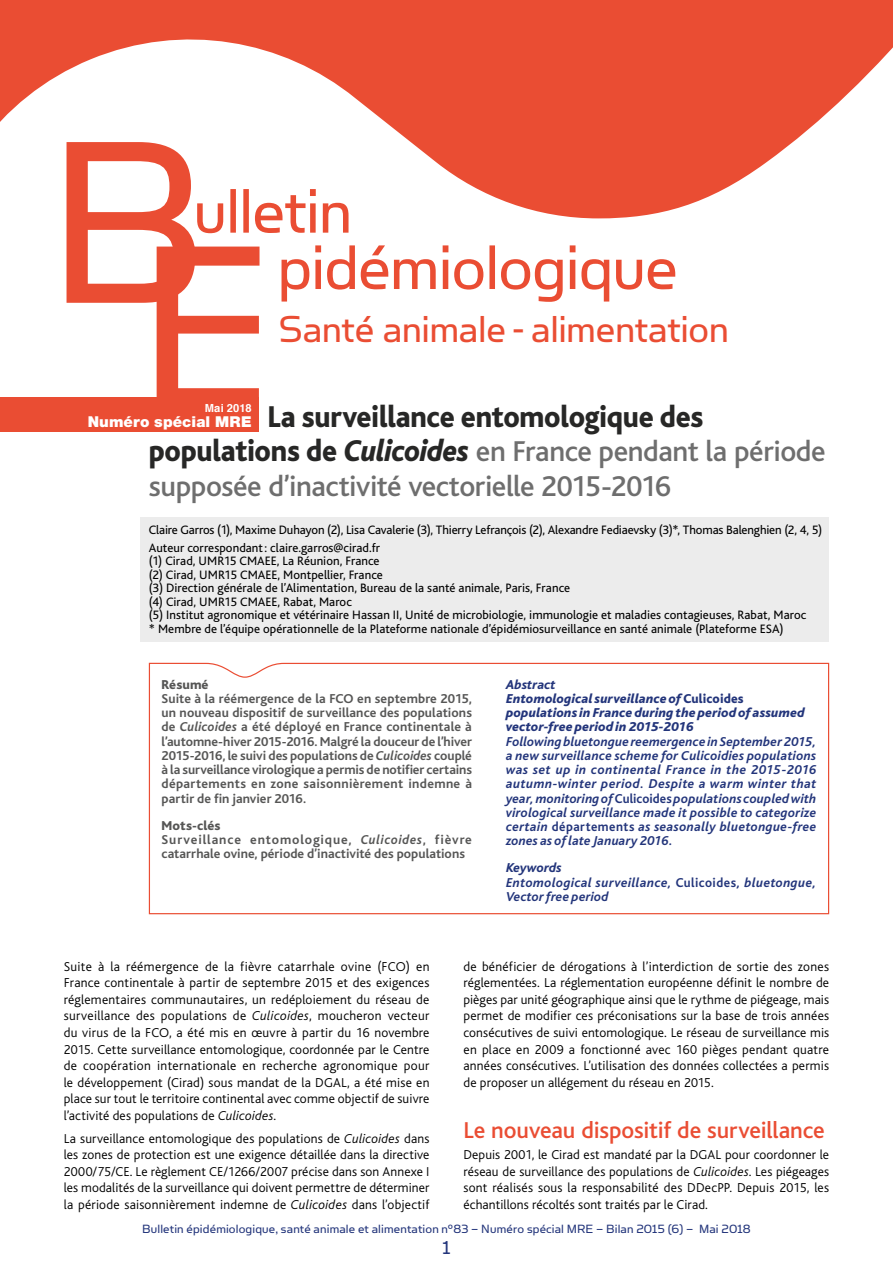
<style>
.page{position:relative;width:893px;height:1263px;background:#fff}
.page>*{position:absolute;margin:0;border:0;box-sizing:border-box;transform-origin:0 0}
.t1{font:42.3px "Simian Text Orangutan";letter-spacing:-.005em;color:#ea4d33}
.t2{font:800 31.5px "Bliss";letter-spacing:-.01em;color:#272726;scale:.92 1}
.t3{font:500 30px/34.5px "Bliss";letter-spacing:-.015em;color:#6e6e6e}
.t4{font:500 24px "Bliss";letter-spacing:-.005em;color:#ea4d33}
.t5{font:21px "Simian Text Orangutan";color:#23357b}
.t6{font:300 13.5px/16.5px "Bliss";letter-spacing:.01em;color:#000;text-align:justify}
.t7{font:700 13.5px/14.2px "Bliss";letter-spacing:.01em;color:#565655;text-align:justify}
.t8{font:italic 700 13.5px/14.2px "Bliss";letter-spacing:.025em;color:#23357b;text-align:justify}
.t9{font:italic 800 13.5px/14.2px "Bliss";letter-spacing:.01em;color:#23357b}
.t10{font:13.5px "Simian Text Orangutan";letter-spacing:.01em;color:#23357b}
.t11{font:800 13.5px "Bliss";letter-spacing:.005em;color:#565655}
.t12{font:12.75px/13.5px "Bliss";letter-spacing:.005em;color:#000}
.t13{font:700 11.1px "Helvetica";letter-spacing:.015em;color:#fff}
.s1{font-family:"Helvetica Neue";font-weight:900;font-size:15px;color:#fff}
.s2{font-weight:800;font-size:31.5px;color:#272726}
.s3{font-weight:800;font-style:italic;font-size:31.5px;color:#272726}
.s4{font-style:italic}
.s5{font-weight:800}
.s6{font-style:inherit}
.s7{font-style:normal}
</style>
<div class="page">
<svg style="left:0;top:0;width:893px;height:218px;fill:#ea4d33"></svg>
<svg style="left:67px;top:142px;width:608px;height:255px"></svg>
<div style="left:0;top:397px;width:259px;height:34px;background:#ea4d33"></div>
<div style="left:140px;top:517px;width:689px;height:124px;background:#ececec"></div>
<svg style="left:148px;top:662px;width:682px;height:253px"></svg>
<h1 class="t1" style="left:279px;top:305px;width:451px">Santé animale - alimentation</h1>
<p class="t13" style="left:205px;top:399px;width:48px">Mai 2018</p>
<h2 class="t2" style="left:88px;top:400px;width:671px"><span class="s1">Numéro spécial MRE</span> La surveillance entomologique des</h2>
<h3 class="t3" style="left:149px;top:435px;width:678px"><span class="s2">populations de</span> <span class="s3">Culicoides</span> en France pendant la période supposée d’inactivité vectorielle 2015-2016</h3>
<p class="t12" style="left:149px;top:521px;width:675px;line-height:17.7px">Claire Garros (1), Maxime Duhayon (2), Lisa Cavalerie (3), Thierry Lefrançois (2), Alexandre Fediaevsky (3)*, Thomas Balenghien (2, 4, 5)<br>Auteur correspondant: claire.garros@cirad.fr</p>
<p class="t12" style="left:149px;top:554px;width:659px">(1) Cirad, UMR15 CMAEE, La Réunion, France<br>(2) Cirad, UMR15 CMAEE, Montpellier, France<br>(3) Direction générale de l’Alimentation, Bureau de la santé animale, Paris, France<br>(4) Cirad, UMR15 CMAEE, Rabat, Maroc<br>(5) Institut agronomique et vétérinaire Hassan II, Unité de microbiologie, immunologie et maladies contagieuses, Rabat, Maroc * Membre de l’équipe opérationnelle de la Plateforme nationale d’épidémiosurveillance en santé animale (Plateforme ESA)</p>
<p class="t11" style="left:162px;top:677px;width:49px">Résumé</p>
<p class="t7" style="left:162px;top:692px;width:312px">Suite à la réémergence de la FCO en septembre 2015, un nouveau dispositif de surveillance des populations de <span class="s4">Culicoides</span> a été déployé en France continentale à l’automne-hiver 2015-2016. Malgré la douceur de l’hiver 2015-2016, le suivi des populations de <span class="s4">Culicoides</span> couplé à la surveillance virologique a permis de notifier certains départements en zone saisonnièrement indemne à partir de fin janvier 2016.</p>
<p class="t7" style="left:162px;top:818px;width:312px;text-align:left"><span class="s5">Mots-clés<br></span>Surveillance entomologique, <span class="s4">Culicoides</span>, fièvre catarrhale ovine, période d’inactivité des populations</p>
<p class="t9" style="left:506px;top:677px;width:300px"><span class="s6">Abstract<br></span>Entomological surveillance of <span class="s7">Culicoides </span>populations in France during the period of assumed vector-free period in 2015-2016</p>
<p class="t8" style="left:506px;top:734px;width:312px">Following bluetongue reemergence in September 2015, a new surveillance scheme for Culicoidies populations was set up in continental France in the 2015-2016 autumn-winter period. Despite a warm winter that year, monitoring of <span class="s7">Culicoides</span> populations coupled with virological surveillance made it possible to categorize certain <span class="s7">départements</span> as seasonally bluetongue-free zones as of late January 2016.</p>
<p class="t8" style="left:506px;top:861px;width:312px;text-align:left"><span class="s5">Keywords<br></span>Entomological surveillance, <span class="s7">Culicoides</span>, bluetongue,<br>Vector free period</p>
<p class="t6" style="left:64px;top:958px;width:367px">Suite à la réémergence de la fièvre catarrhale ovine (FCO) en France continentale à partir de septembre 2015 et des exigences réglementaires communautaires, un redéploiement du réseau de surveillance des populations de <span class="s4">Culicoides</span>, moucheron vecteur du virus de la FCO, a été mis en œuvre à partir du 16 novembre 2015. Cette surveillance entomologique, coordonnée par le Centre de coopération internationale en recherche agronomique pour le développement (Cirad) sous mandat de la DGAL, a été mise en place sur tout le territoire continental avec comme objectif de suivre l’activité des populations de <span class="s4">Culicoides</span>.</p>
<p class="t6" style="left:64px;top:1130px;width:367px">La surveillance entomologique des populations de <span class="s4">Culicoides</span> dans les zones de protection est une exigence détaillée dans la directive 2000/75/CE. Le règlement CE/1266/2007 précise dans son Annexe I les modalités de la surveillance qui doivent permettre de déterminer la période saisonnièrement indemne de <span class="s4">Culicoides</span> dans l’objectif</p>
<p class="t6" style="left:463px;top:958px;width:367px">de bénéficier de dérogations à l’interdiction de sortie des zones réglementées. La réglementation européenne définit le nombre de pièges par unité géographique ainsi que le rythme de piégeage, mais permet de modifier ces préconisations sur la base de trois années consécutives de suivi entomologique. Le réseau de surveillance mis en place en 2009 a fonctionné avec 160 pièges pendant quatre années consécutives. L’utilisation des données collectées a permis de proposer un allégement du réseau en 2015.</p>
<h3 class="t4" style="left:463px;top:1118px;width:363px">Le nouveau dispositif de surveillance</h3>
<p class="t6" style="left:463px;top:1147px;width:367px">Depuis 2001, le Cirad est mandaté par la DGAL pour coordonner le réseau de surveillance des populations de <span class="s4">Culicoides</span>. Les piégeages sont réalisés sous la responsabilité des DDecPP. Depuis 2015, les échantillons récoltés sont traités par le Cirad.</p>
<p class="t10" style="left:142px;top:1221px;width:610px">Bulletin épidémiologique, santé animale et alimentation n°83 – Numéro spécial MRE – Bilan 2015 (6) – Mai 2018</p>
<h3 class="t5" style="left:442px;top:1236px;width:10px">1</h3>
</div>
